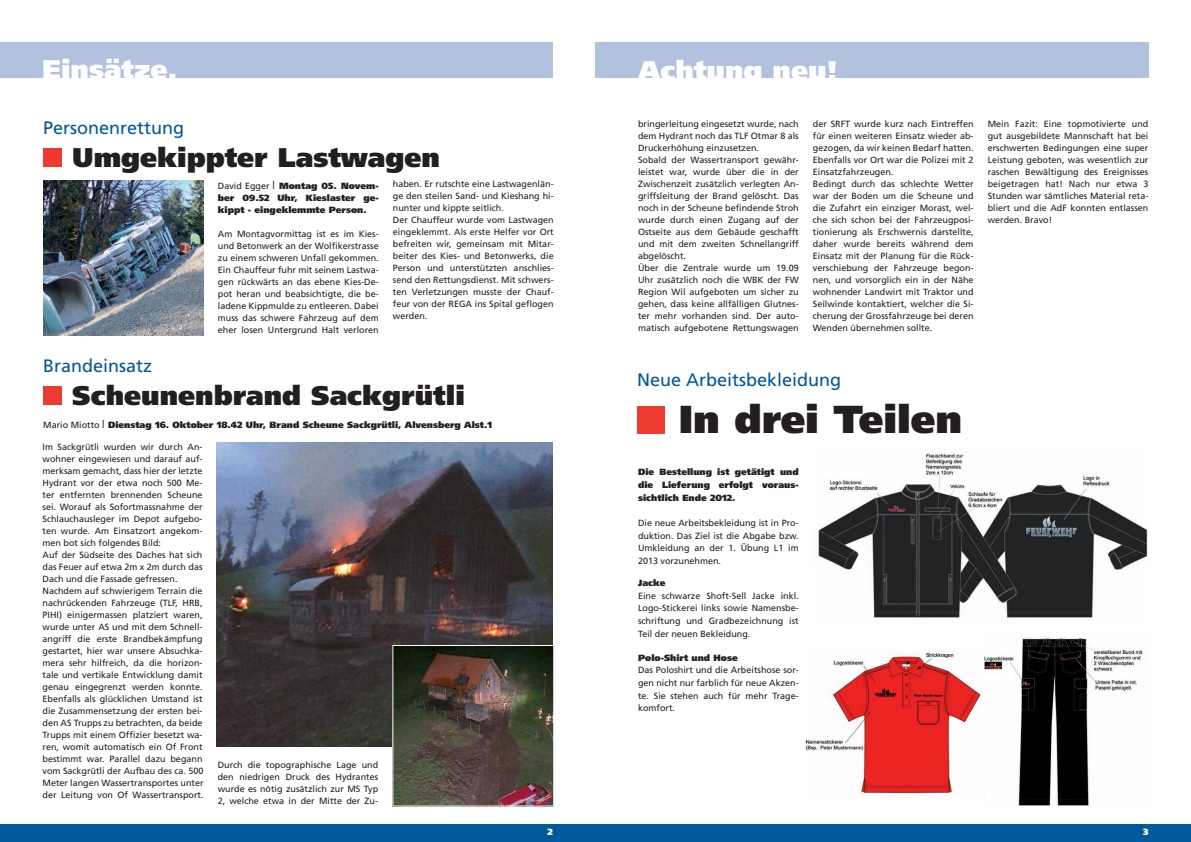
<style>
.page{position:relative;width:1191px;height:842px;background:#fff}
.page>*{position:absolute;margin:0;border:0;box-sizing:border-box;transform-origin:0 0}
.t1{font:900 39px "Frutiger";color:#231f20}
.t2{font:900 27px "Frutiger";color:#231f20}
.t3{font:900 27px "Frutiger";color:#fff}
.t4{font:18px "Frutiger";color:#00599a}
.t5{font:9px/12px "Frutiger";color:#231f20;text-align:justify}
.t6{font:900 9px/12.7px "Frutiger";color:#231f20;text-align:justify}
.t7{font:900 9px "Frutiger";color:#fff}
.s1{font-weight:400}
.s2{font-family:"Times";font-weight:400;font-size:12px}
</style>
<div class="page">
<div style="left:0;top:824px;width:595px;height:18px;background:#00599a"></div>
<div style="left:595px;top:824px;width:596px;height:18px;background:#00599a"></div>
<div style="left:0;top:43px;width:553px;height:35px;background:#b2c2de"></div>
<div style="left:43px;top:386px;width:19px;height:19px;background:#ee3b32"></div>
<div style="left:595px;top:43px;width:553px;height:35px;background:#b2c2de"></div>
<div style="left:637px;top:406px;width:27px;height:27px;background:#ee3b32"></div>
<img style="left:804px;top:651px;width:178px;height:143px">
<img style="left:818px;top:453px;width:329px;height:166px">
<img style="left:984px;top:636px;width:161px;height:170px">
<div style="left:43px;top:148px;width:19px;height:19px;background:#ee3b32"></div>
<img style="left:43px;top:180px;width:160px;height:155px">
<img style="left:217px;top:442px;width:335px;height:304px">
<img style="left:394px;top:647px;width:158px;height:157px">
<div style="left:392px;top:645px;width:162px;height:161px;border:1px solid #fff"></div>
<h2 class="t3" style="left:43px;top:53px;width:136px">Einsätze.</h2>
<h3 class="t4" style="left:43px;top:117px;width:143px">Personenrettung</h3>
<h2 class="t2" style="left:72px;top:141px;width:369px">Umgekippter Lastwagen</h2>
<p class="t6" style="left:218px;top:180px;width:162px;line-height:12px"><span class="s1">David Egger</span> <span class="s2">|</span> Montag 05. Novem&shy;ber 09.52 Uhr, Kieslaster ge&shy;kippt - eingeklemmte Person.</p>
<p class="t5" style="left:218px;top:228px;width:162px">Am Montagvormittag ist es im Kies&shy;und Betonwerk an der Wolfikerstrasse zu einem schweren Unfall gekommen.<br>Ein Chauffeur fuhr mit seinem Lastwa&shy;gen rückwärts an das ebene Kies-De&shy;pot heran und beabsichtigte, die be&shy;ladene Kippmulde zu entleeren. Dabei muss das schwere Fahrzeug auf dem eher losen Untergrund Halt verloren</p>
<p class="t5" style="left:393px;top:178px;width:162px;text-align:left">haben. Er rutschte eine Lastwagenlän&shy;ge den steilen Sand- und Kieshang hi&shy;nunter und kippte seitlich.<br>Der Chauffeur wurde vom Lastwagen eingeklemmt. Als erste Helfer vor Ort befreiten wir, gemeinsam mit Mitar&shy;beiter des Kies- und Betonwerks, die Person und unterstützten anschlies&shy;send den Rettungsdienst. Mit schwers&shy;ten Verletzungen musste der Chauf&shy;feur von der REGA ins Spital geflogen werden.</p>
<h3 class="t4" style="left:43px;top:355px;width:111px">Brandeinsatz</h3>
<h2 class="t2" style="left:72px;top:379px;width:394px">Scheunenbrand Sackgrütli</h2>
<p class="t6" style="left:43px;top:418px;width:450px"><span class="s1">Mario Miotto</span> <span class="s2">|</span> Dienstag 16. Oktober 18.42 Uhr, Brand Scheune Sackgrütli, Alvensberg Alst.1</p>
<p class="t5" style="left:42px;top:441px;width:162px;text-align:left">Im Sackgrütli wurden wir durch An&shy;wohner eingewiesen und darauf auf&shy;merksam gemacht, dass hier der letzte Hydrant vor der etwa noch 500 Me&shy;ter entfernten brennenden Scheune sei. Worauf als Sofortmassnahme der Schlauchausleger im Depot aufgebo&shy;ten wurde. Am Einsatzort angekom&shy;men bot sich folgendes Bild:<br>Auf der Südseite des Daches hat sich das Feuer auf etwa 2m x 2m durch das Dach und die Fassade gefressen.<br>Nachdem auf schwierigem Terrain die nachrückenden Fahrzeuge (TLF, HRB, PIHI) einigermassen platziert waren, wurde unter AS und mit dem Schnell&shy;angriff die erste Brandbekämpfung gestartet, hier war unsere Absuchka&shy;mera sehr hilfreich, da die horizon&shy;tale und vertikale Entwicklung damit genau eingegrenzt werden konnte.<br>Ebenfalls als glücklichen Umstand ist die Zusammensetzung der ersten bei&shy;den AS Trupps zu betrachten, da beide Trupps mit einem Offizier besetzt wa&shy;ren, womit automatisch ein Of Front bestimmt war. Parallel dazu begann vom Sackgrütli der Aufbau des ca. 500<br>Meter langen Wassertransportes unter der Leitung von Of Wassertransport.</p>
<p class="t5" style="left:218px;top:758px;width:162px">Durch die topographische Lage und den niedrigen Druck des Hydrantes wurde es nötig zusätzlich zur MS Typ 2, welche etwa in der Mitte der Zu-</p>
<h2 class="t3" style="left:638px;top:54px;width:201px">Achtung neu!</h2>
<p class="t5" style="left:638px;top:118px;width:162px;text-align:left">bringerleitung eingesetzt wurde, nach dem Hydrant noch das TLF Otmar 8 als Druckerhöhung einzusetzen.<br>Sobald der Wassertransport gewähr&shy;leistet war, wurde über die in der Zwischenzeit zusätzlich verlegten An&shy;griffsleitung der Brand gelöscht. Das noch in der Scheune befindende Stroh wurde durch einen Zugang auf der Ostseite aus dem Gebäude geschafft und mit dem zweiten Schnellangriff abgelöscht.<br>Über die Zentrale wurde um 19.09<br>Uhr zusätzlich noch die WBK der FW Region Wil aufgeboten um sicher zu gehen, dass keine allfälligen Glutnes&shy;ter mehr vorhanden sind. Der auto&shy;matisch aufgebotene Rettungswagen</p>
<p class="t5" style="left:813px;top:118px;width:162px;text-align:left">der SRFT wurde kurz nach Eintreffen für einen weiteren Einsatz wieder ab&shy;gezogen, da wir keinen Bedarf hatten.<br>Ebenfalls vor Ort war die Polizei mit 2<br>Einsatzfahrzeugen.<br>Bedingt durch das schlechte Wetter war der Boden um die Scheune und die Zufahrt ein einziger Morast, wel&shy;che sich schon bei der Fahrzeugposi&shy;tionierung als Erschwernis darstellte, daher wurde bereits während dem Einsatz mit der Planung für die Rück&shy;verschiebung der Fahrzeuge begon&shy;nen, und vorsorglich ein in der Nähe wohnender Landwirt mit Traktor und Seilwinde kontaktiert, welcher die Si&shy;cherung der Grossfahrzeuge bei deren Wenden übernehmen sollte.</p>
<p class="t5" style="left:987px;top:118px;width:162px">Mein Fazit: Eine topmotivierte und gut ausgebildete Mannschaft hat bei erschwerten Bedingungen eine super Leistung geboten, was wesentlich zur raschen Bewältigung des Ereignisses beigetragen hat! Nach nur etwa 3<br>Stunden war sämtliches Material reta&shy;bliert und die AdF konnten entlassen werden. Bravo!</p>
<h3 class="t4" style="left:637px;top:370px;width:206px">Neue Arbeitsbekleidung</h3>
<h1 class="t1" style="left:679px;top:396px;width:285px">In drei Teilen</h1>
<p class="t6" style="left:638px;top:466px;width:162px">Die Bestellung ist getätigt und die Lieferung erfolgt voraus&shy;sichtlich Ende 2012.</p>
<p class="t5" style="left:638px;top:516px;width:162px;line-height:12.7px">Die neue Arbeitsbekleidung ist in Pro&shy;duktion. Das Ziel ist die Abgabe bzw.<br>Umkleidung an der 1. Übung L1 im 2013 vorzunehmen.</p>
<p class="t6" style="left:638px;top:576px;width:29px">Jacke</p>
<p class="t5" style="left:638px;top:589px;width:162px;line-height:12.7px">Eine schwarze Shoft-Sell Jacke inkl.<br>Logo-Stickerei links sowie Namensbe&shy;schriftung und Gradbezeichnung ist Teil der neuen Bekleidung.</p>
<p class="t6" style="left:638px;top:651px;width:101px">Polo-Shirt und Hose</p>
<p class="t5" style="left:638px;top:664px;width:162px;line-height:12.7px">Das Poloshirt und die Arbeitshose sor&shy;gen nicht nur farblich für neue Akzen&shy;te. Sie stehen auch für mehr Trage&shy;komfort.</p>
<p class="t7" style="left:547px;top:827px;width:7px">2</p>
<p class="t7" style="left:1143px;top:827px;width:7px">3</p>
</div>
